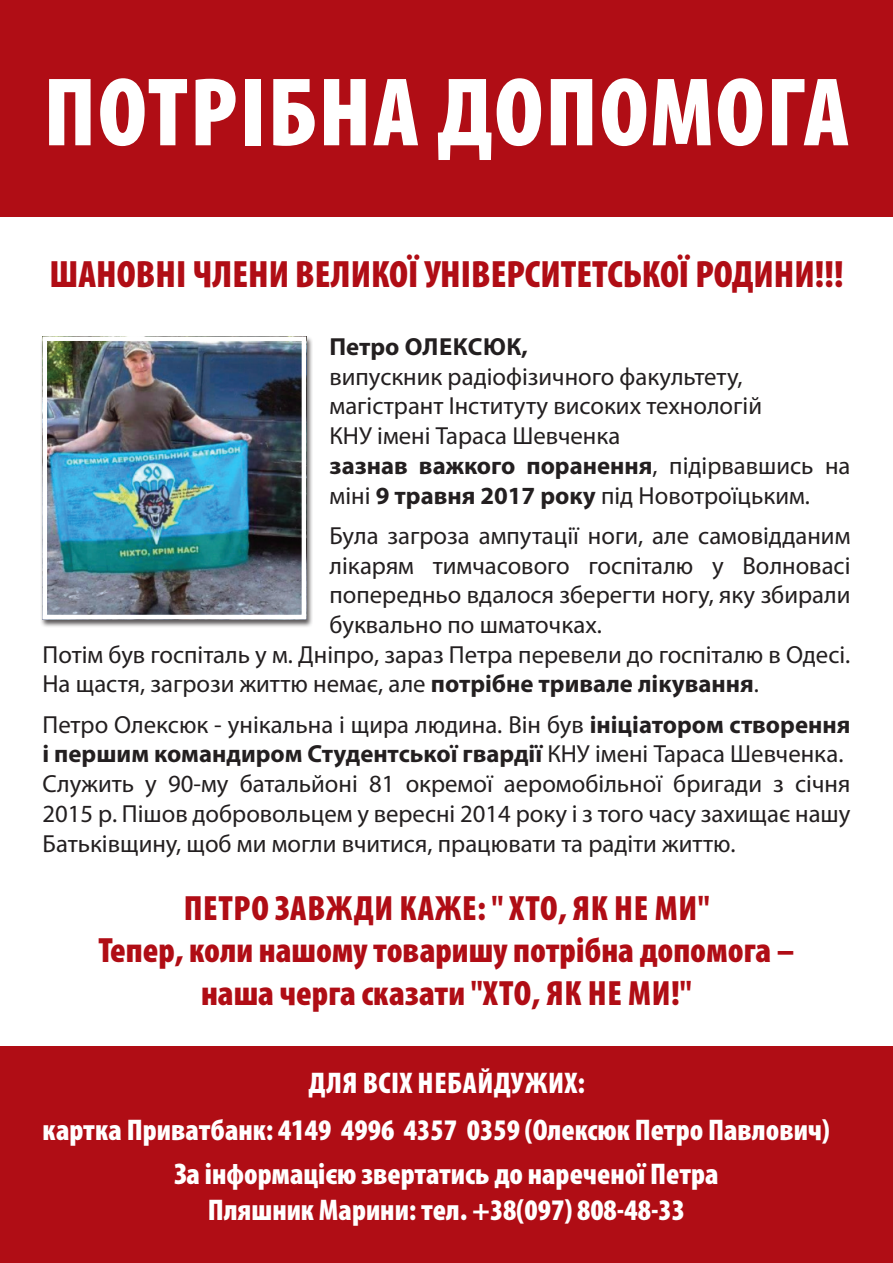
<style>
.page{position:relative;width:893px;height:1263px;background:#fff}
.page>*{position:absolute;margin:0;border:0;box-sizing:border-box;transform-origin:0 0}
.t1{font:900 condensed 98.25px "Myriad Pro";letter-spacing:.02em;color:#fff}
.t2{font:900 condensed 38.25px "Myriad Pro";color:#b00d15}
.t3{font:900 condensed 35.25px "Myriad Pro";color:#b00d15}
.t4{font:900 condensed 35.25px "Myriad Pro";letter-spacing:.02em;color:#b00d15}
.t5{font:900 condensed 30px "Myriad Pro";color:#fff}
.t6{font:900 condensed 30px "Myriad Pro";letter-spacing:.02em;color:#fff}
.t7{font:24.75px/29.7px "Myriad Pro";color:#231f20;text-align:justify}
.t8{font:700 24.75px/29.7px "Myriad Pro";color:#231f20}
.s1{font-weight:400}
.s2{font-weight:700}
</style>
<div class="page">
<div style="left:0;top:1046px;width:893px;height:216px;background:#b00d15"></div>
<div style="left:0;top:0;width:893px;height:217px;background:#b00d15"></div>
<div style="left:40px;top:336px;width:273px;height:292px;background:#231f20;opacity:.75"></div>
<img style="left:48px;top:341px;width:253px;height:273px">
<div style="left:43px;top:336px;width:263px;height:283px;border:4px solid #fff"></div>
<p class="t1" style="left:43px;top:58px;width:807px">ПОТРІБНА ДОПОМОГА</p>
<p class="t2" style="left:49px;top:253px;width:796px">ШАНОВНІ ЧЛЕНИ ВЕЛИКОЇ УНІВЕРСИТЕТСЬКОЇ РОДИНИ!!!</p>
<p class="t8" style="left:330px;top:331px;width:200px">Петро ОЛЕКСЮК,</p>
<p class="t7" style="left:330px;top:361px;width:415px">випускник радіофізичного факультету,</p>
<p class="t7" style="left:330px;top:391px;width:434px">магістрант Інституту високих технологій</p>
<p class="t7" style="left:330px;top:421px;width:292px">КНУ імені Тараса Шевченка</p>
<p class="t8" style="left:330px;top:450px;width:522px">зазнав важкого поранення<span class="s1">, підірвавшись на міні</span> 9 травня 2017 року <span class="s1">під Новотроїцьким.</span></p>
<p class="t7" style="left:330px;top:520px;width:522px">Була загроза ампутації ноги, але самовідданим лікарям тимчасового госпіталю у Волновасі попередньо вдалося зберегти ногу, яку збирали буквально по шматочках.</p>
<p class="t7" style="left:43px;top:639px;width:809px">Потім був госпіталь у м. Дніпро, зараз Петра перевели до госпіталю в Одесі.</p>
<p class="t7" style="left:43px;top:669px;width:718px">На щастя, загрози життю немає, але <span class="s2">потрібне тривале лікування</span>.</p>
<p class="t7" style="left:43px;top:709px;width:809px">Петро Олексюк - унікальна і щира людина. Він був <span class="s2">ініціатором створення і першим командиром Студентської гвардії</span> КНУ імені Тараса Шевченка.</p>
<p class="t7" style="left:43px;top:769px;width:809px">Служить у 90-му батальйоні 81 окремої аеромобільної бригади з січня 2015 р. Пішов добровольцем у вересні 2014 року і з того часу захищає нашу Батьківщину, щоб ми могли вчитися, працювати та радіти життю.</p>
<p class="t4" style="left:184px;top:888px;width:527px">ПЕТРО ЗАВЖДИ КАЖЕ: " ХТО, ЯК НЕ МИ"</p>
<p class="t3" style="left:98px;top:931px;width:697px">Тепер, коли нашому товаришу потрібна допомога –</p>
<p class="t3" style="left:201px;top:973px;width:492px">наша черга сказати "ХТО, ЯК НЕ МИ!"</p>
<p class="t6" style="left:308px;top:1066px;width:278px">ДЛЯ ВСІХ НЕБАЙДУЖИХ:</p>
<p class="t5" style="left:43px;top:1113px;width:789px">картка Приватбанк: 4149 4996 4357 0359 (Олексюк Петро Павлович)</p>
<p class="t5" style="left:174px;top:1158px;width:546px">За інформацією звертатись до нареченої Петра</p>
<p class="t5" style="left:208px;top:1194px;width:479px">Пляшник Марини: тел. +38(097) 808-48-33</p>
</div>
